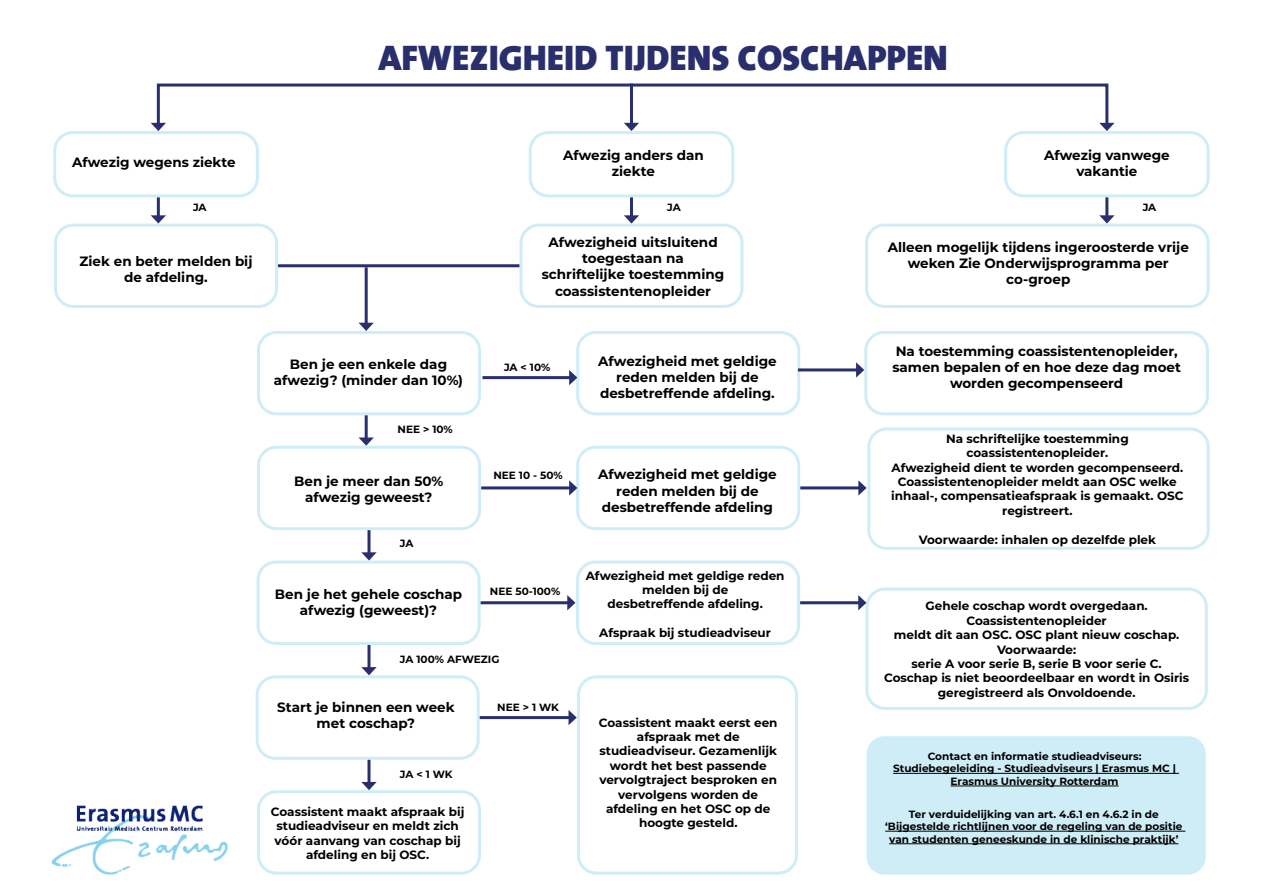
<style>
.page{position:relative;width:1263px;height:893px;background:#fff}
.page>*{position:absolute;margin:0;border:0;box-sizing:border-box;transform-origin:0 0}
.t1{font:900 36px "The Sans";color:#292f6d}
.t2{font:700 13.5px/16.2px "Montserrat";color:#000;text-align:center}
.t3{font:700 12px/14.4px "Montserrat";color:#000;text-align:center}
.t4{font:700 10.5px/12.6px "Montserrat";color:#000;text-align:center}
</style>
<div class="page">
<div style="left:53px;top:131px;width:206px;height:66px;border:3px solid #88d2ec;border-radius:18px"></div>
<div style="left:54px;top:224px;width:224px;height:84px;border:3px solid #88d2ec;border-radius:18px"></div>
<div style="left:257px;top:331px;width:224px;height:84px;border:3px solid #88d2ec;border-radius:18px"></div>
<div style="left:576px;top:331px;width:224px;height:84px;border:3px solid #88d2ec;border-radius:18px"></div>
<div style="left:576px;top:446px;width:224px;height:84px;border:3px solid #88d2ec;border-radius:18px"></div>
<div style="left:576px;top:561px;width:224px;height:84px;border:3px solid #88d2ec;border-radius:18px"></div>
<div style="left:864px;top:331px;width:345px;height:84px;border:3px solid #88d2ec;border-radius:18px"></div>
<div style="left:865px;top:224px;width:345px;height:84px;border:3px solid #88d2ec;border-radius:18px"></div>
<div style="left:867px;top:427px;width:343px;height:123px;border:3px solid #88d2ec;border-radius:18px"></div>
<div style="left:865px;top:587px;width:343px;height:123px;border:3px solid #88d2ec;border-radius:18px"></div>
<div style="left:866px;top:736px;width:340px;height:139px;background:#cfedf7;border-radius:18px"></div>
<div style="left:577px;top:675px;width:221px;height:200px;border:3px solid #88d2ec;border-radius:18px"></div>
<div style="left:257px;top:446px;width:224px;height:84px;border:3px solid #88d2ec;border-radius:18px"></div>
<div style="left:257px;top:561px;width:224px;height:84px;border:3px solid #88d2ec;border-radius:18px"></div>
<div style="left:256px;top:675px;width:224px;height:85px;border:3px solid #88d2ec;border-radius:18px"></div>
<div style="left:257px;top:790px;width:224px;height:85px;border:3px solid #88d2ec;border-radius:18px"></div>
<div style="left:1004px;top:131px;width:206px;height:66px;border:3px solid #88d2ec;border-radius:18px"></div>
<div style="left:529px;top:131px;width:205px;height:66px;border:3px solid #88d2ec;border-radius:18px"></div>
<div style="left:519px;top:224px;width:224px;height:84px;border:3px solid #88d2ec;border-radius:18px"></div>
<div style="left:157px;top:84px;width:951px;height:42px;border:3px solid #292f6d"></div>
<svg style="left:151px;top:123px;width:15px;height:8px"></svg>
<svg style="left:1099px;top:123px;width:15px;height:8px"></svg>
<hr style="left:630px;top:84px;width:3px;height:41px;background:#292f6d">
<svg style="left:624px;top:123px;width:15px;height:8px"></svg>
<hr style="left:157px;top:197px;width:3px;height:20px;background:#292f6d">
<svg style="left:151px;top:215px;width:15px;height:9px"></svg>
<hr style="left:365px;top:415px;width:3px;height:24px;background:#292f6d">
<svg style="left:358px;top:437px;width:16px;height:9px"></svg>
<hr style="left:367px;top:530px;width:3px;height:24px;background:#292f6d">
<svg style="left:361px;top:552px;width:16px;height:9px"></svg>
<hr style="left:367px;top:645px;width:3px;height:24px;background:#292f6d">
<svg style="left:361px;top:667px;width:16px;height:8px"></svg>
<hr style="left:367px;top:760px;width:3px;height:24px;background:#292f6d">
<svg style="left:361px;top:782px;width:16px;height:8px"></svg>
<hr style="left:365px;top:267px;width:3px;height:58px;background:#292f6d">
<svg style="left:359px;top:323px;width:15px;height:8px"></svg>
<hr style="left:482px;top:376px;width:89px;height:3px;background:#292f6d">
<svg style="left:569px;top:370px;width:8px;height:15px"></svg>
<hr style="left:798px;top:368px;width:60px;height:3px;background:#292f6d">
<svg style="left:856px;top:362px;width:8px;height:16px"></svg>
<hr style="left:481px;top:486px;width:90px;height:3px;background:#292f6d">
<svg style="left:569px;top:480px;width:8px;height:16px"></svg>
<hr style="left:481px;top:601px;width:88px;height:3px;background:#292f6d">
<svg style="left:567px;top:595px;width:8px;height:15px"></svg>
<hr style="left:800px;top:601px;width:60px;height:3px;background:#292f6d">
<svg style="left:858px;top:595px;width:8px;height:15px"></svg>
<hr style="left:800px;top:486px;width:60px;height:3px;background:#292f6d">
<svg style="left:858px;top:480px;width:9px;height:16px"></svg>
<hr style="left:480px;top:716px;width:90px;height:3px;background:#292f6d">
<svg style="left:568px;top:710px;width:9px;height:15px"></svg>
<hr style="left:630px;top:197px;width:3px;height:20px;background:#292f6d">
<svg style="left:624px;top:215px;width:15px;height:9px"></svg>
<hr style="left:1105px;top:197px;width:3px;height:20px;background:#292f6d">
<svg style="left:1099px;top:215px;width:15px;height:9px"></svg>
<hr style="left:278px;top:264px;width:241px;height:3px;background:#292f6d">
<hr style="left:893px;top:773px;width:286px;height:1px;background:#000">
<hr style="left:950px;top:786px;width:168px;height:1px;background:#000">
<hr style="left:885px;top:831px;width:300px;height:1px;background:#000">
<hr style="left:889px;top:843px;width:289px;height:1px;background:#000">
<img style="left:51px;top:805px;width:177px;height:70px">
<h1 class="t1" style="left:378px;top:28px;width:571px">AFWEZIGHEID TIJDENS COSCHAPPEN</h1>
<p class="t2" style="left:72px;top:154px;width:165px">Afwezig wegens ziekte</p>
<p class="t2" style="left:563px;top:146px;width:142px">Afwezig anders dan ziekte</p>
<p class="t2" style="left:1044px;top:146px;width:127px">Afwezig vanwege vakantie</p>
<p class="t4" style="left:193px;top:200px;width:15px">JA</p>
<p class="t4" style="left:667px;top:200px;width:15px">JA</p>
<p class="t4" style="left:1143px;top:200px;width:15px">JA</p>
<p class="t2" style="left:79px;top:252px;width:175px">Ziek en beter melden bij de afdeling.</p>
<p class="t2" style="left:542px;top:233px;width:184px">Afwezigheid uitsluitend toegestaan na schriftelijke toestemming coassistentenopleider</p>
<p class="t2" style="left:274px;top:355px;width:191px">Ben je een enkele dag afwezig? (minder dan 10%)</p>
<p class="t4" style="left:398px;top:422px;width:57px">NEE &gt; 10%</p>
<p class="t2" style="left:294px;top:472px;width:151px">Ben je meer dan 50% afwezig geweest?</p>
<p class="t4" style="left:400px;top:536px;width:15px">JA</p>
<p class="t2" style="left:275px;top:586px;width:189px">Ben je het gehele coschap afwezig (geweest)?</p>
<p class="t4" style="left:504px;top:361px;width:48px">JA &lt; 10%</p>
<p class="t4" style="left:493px;top:469px;width:71px">NEE 10 - 50%</p>
<p class="t4" style="left:490px;top:584px;width:72px">NEE 50-100%</p>
<p class="t4" style="left:400px;top:652px;width:101px">JA 100% AFWEZIG</p>
<p class="t2" style="left:277px;top:698px;width:179px">Start je binnen een week met coschap?</p>
<p class="t4" style="left:400px;top:768px;width:54px">JA &lt; 1 WK</p>
<p class="t3" style="left:271px;top:804px;width:195px">Coassistent maakt afspraak bij studieadviseur en meldt zich vóór aanvang van coschap bij afdeling en bij OSC.</p>
<p class="t4" style="left:497px;top:700px;width:63px">NEE &gt; 1 WK</p>
<p class="t2" style="left:598px;top:352px;width:180px">Afwezigheid met geldige reden melden bij de desbetreffende afdeling.</p>
<p class="t2" style="left:598px;top:466px;width:180px">Afwezigheid met geldige reden melden bij de desbetreffende afdeling</p>
<p class="t3" style="left:586px;top:568px;width:200px">Afwezigheid met geldige reden melden bij de<br>desbetreffende afdeling.</p>
<p class="t3" style="left:599px;top:625px;width:173px">Afspraak bij studieadviseur</p>
<p class="t3" style="left:599px;top:714px;width:180px">Coassistent maakt eerst een afspraak met de studieadviseur. Gezamenlijk wordt het best passende vervolgtraject besproken en vervolgens worden de afdeling en het OSC op de hoogte gesteld.</p>
<p class="t2" style="left:888px;top:238px;width:303px">Alleen mogelijk tijdens ingeroosterde vrije weken Zie Onderwijsprogramma per co-groep</p>
<p class="t2" style="left:892px;top:342px;width:290px">Na toestemming coassistentenopleider, samen bepalen of en hoe deze dag moet worden gecompenseerd</p>
<p class="t3" style="left:891px;top:431px;width:294px">Na schriftelijke toestemming coassistentenopleider.<br>Afwezigheid dient te worden gecompenseerd.<br>Coassistentenopleider meldt aan OSC welke inhaal-, compensatieafspraak is gemaakt. OSC registreert.</p>
<p class="t3" style="left:919px;top:532px;width:239px">Voorwaarde: inhalen op dezelfde plek</p>
<p class="t3" style="left:884px;top:598px;width:307px">Gehele coschap wordt overgedaan.<br>Coassistentenopleider<br>meldt dit aan OSC. OSC plant nieuw coschap.<br>Voorwaarde:<br>serie A voor serie B, serie B voor serie C.<br>Coschap is niet beoordeelbaar en wordt in Osiris geregistreerd als Onvoldoende.</p>
<p class="t4" style="left:893px;top:749px;width:284px">Contact en informatie studieadviseurs:<br>Studiebegeleiding - Studieadviseurs | Erasmus MC |<br>Erasmus University Rotterdam</p>
<p class="t4" style="left:885px;top:807px;width:299px">Ter verduidelijking van art. 4.6.1 en 4.6.2 in de ‘Bijgestelde richtlijnen voor de regeling van de positie van studenten geneeskunde in de klinische praktijk’</p>
</div>
